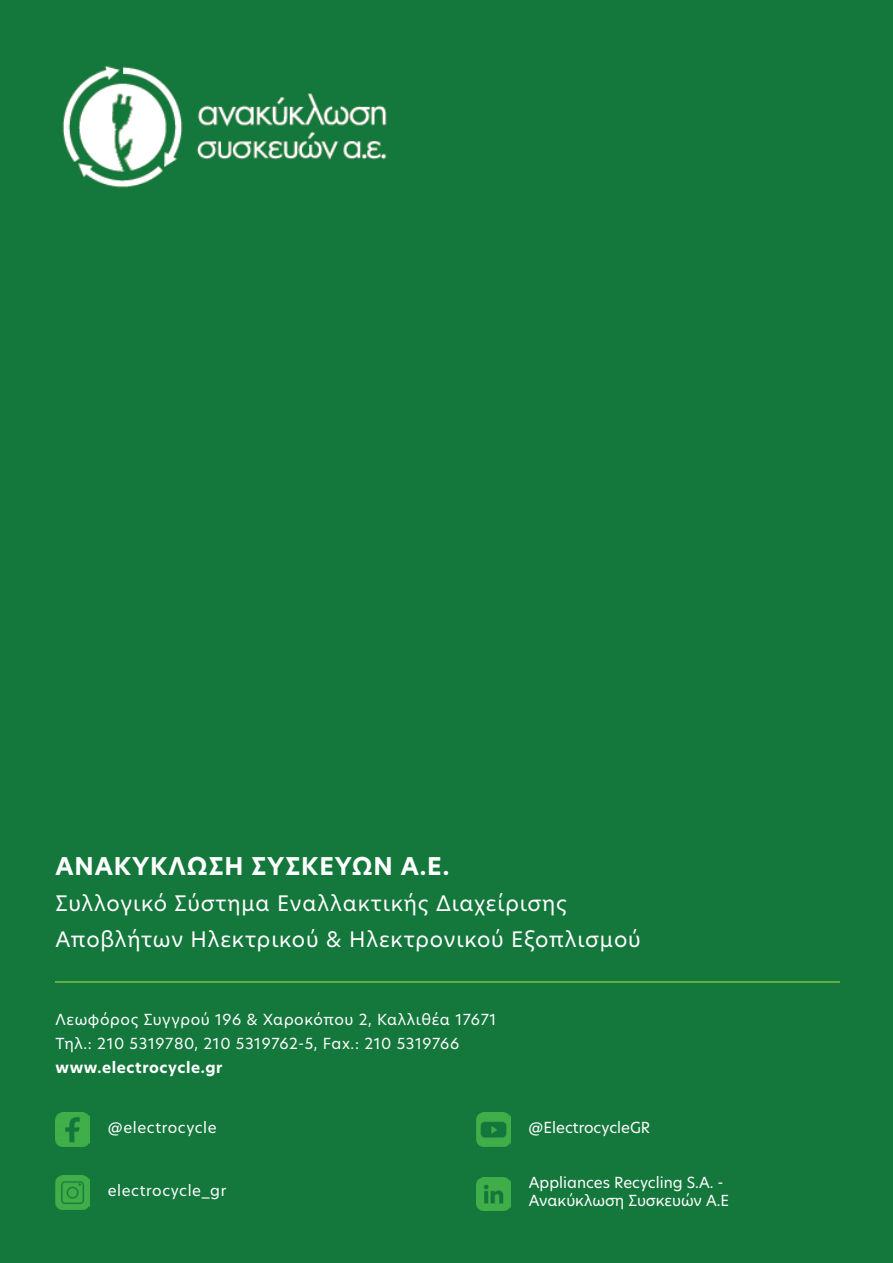
<style>
.page{position:relative;width:893px;height:1263px;background:#14773c}
.page>*{position:absolute;margin:0;border:0;box-sizing:border-box;transform-origin:0 0}
.t1{font:700 24px "Hero New";letter-spacing:.04em;color:#fff}
.t2{font:21px/36px "Hero New";letter-spacing:.04em;color:#fff}
.t3{font:15px/24px "Hero New";letter-spacing:.035em;color:#fff}
.t4{font:15px/18px "Hero New";color:#fff}
.t5{font:700 15px "Hero New";letter-spacing:.04em;color:#fff}
</style>
<div class="page">
<img style="left:62px;top:65px;width:325px;height:123px">
<hr style="left:56px;top:981px;width:784px;height:2px;background:#5fb045">
<img style="left:56px;top:1113px;width:33px;height:33px">
<img style="left:56px;top:1176px;width:33px;height:33px">
<img style="left:477px;top:1113px;width:33px;height:33px">
<img style="left:477px;top:1177px;width:33px;height:34px">
<h1 class="t1" style="left:56px;top:850px;width:395px">ΑΝΑΚΥΚΛΩΣΗ ΣΥΣΚΕΥΩΝ Α.Ε.</h1>
<h2 class="t2" style="left:56px;top:885px;width:587px">Συλλογικό Σύστημα Εναλλακτικής Διαχείρισης<br>Αποβλήτων Ηλεκτρικού &amp; Ηλεκτρονικού Εξοπλισμού</h2>
<p class="t3" style="left:56px;top:1007px;width:442px">Λεωφόρος Συγγρού 196 &amp; Χαροκόπου 2, Καλλιθέα 17671<br>Τηλ.: 210 5319780, 210 5319762-5, Fax.: 210 5319766</p>
<p class="t5" style="left:56px;top:1057px;width:169px">www.electrocycle.gr</p>
<p class="t3" style="left:108px;top:1115px;width:110px">@electrocycle</p>
<p class="t3" style="left:108px;top:1178px;width:120px">electrocycle_gr</p>
<p class="t4" style="left:529px;top:1118px;width:123px">@ElectrocycleGR</p>
<p class="t4" style="left:529px;top:1173px;width:202px">Appliances Recycling S.A. -<br>Ανακύκλωση Συσκευών Α.Ε</p>
</div>
